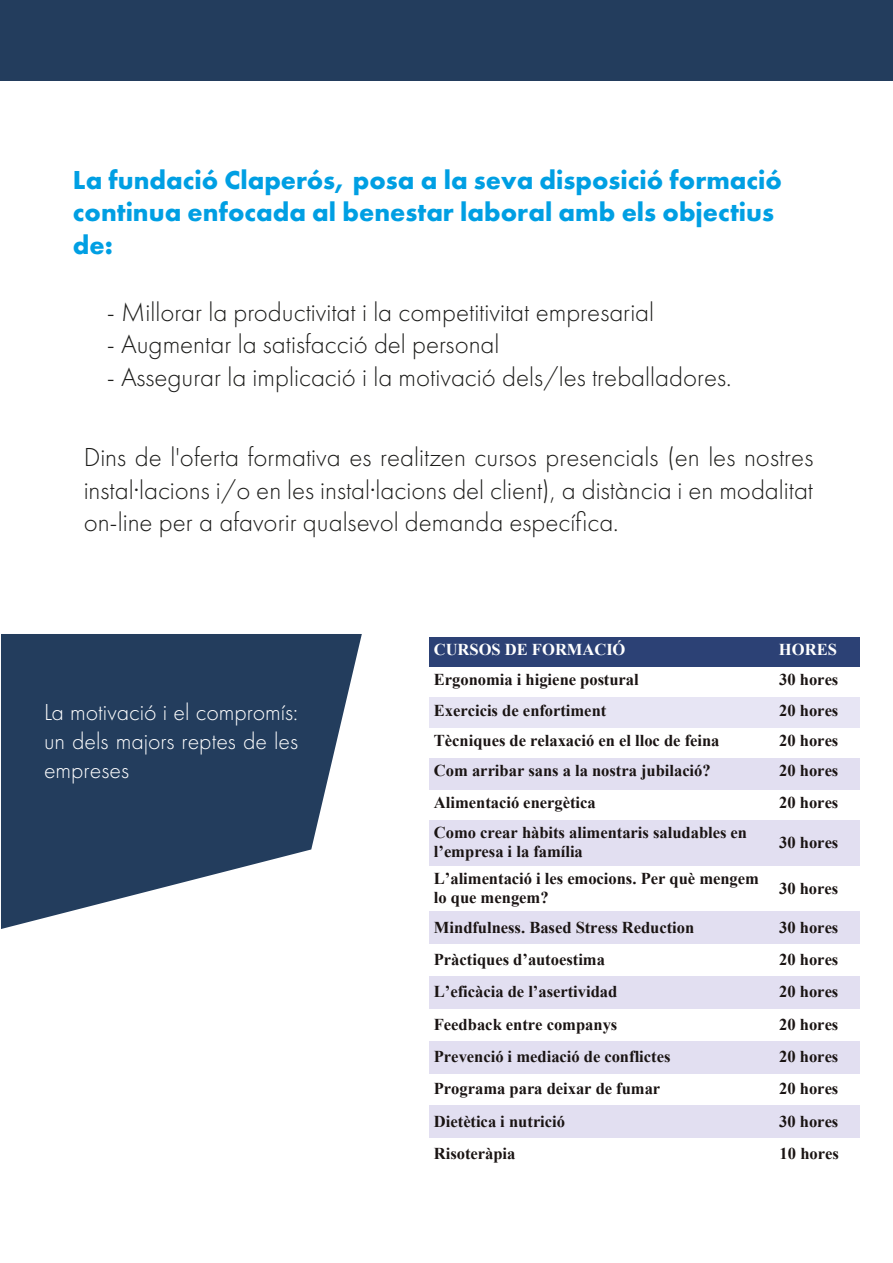
<style>
.page{position:relative;width:893px;height:1263px;background:#fff}
.page>*{position:absolute;margin:0;border:0;box-sizing:border-box;transform-origin:0 0}
.t1{font:300 27px/32.4px "Futura PT";color:#1d1d1b;text-align:justify}
.t2{font:700 27px/32.4px "Futura PT";color:#009fe3}
.t3{font:300 24px/28.8px "Futura PT";color:#fff;text-align:justify}
.t4{font:700 16.5px/18.8px "Times New Roman";color:#1a1413}
.t5{font:700 16.5px "Times New Roman";letter-spacing:-.005em;color:#fff}
</style>
<div class="page">
<div style="left:1px;top:0;width:892px;height:81px;background:#233d5d"></div>
<div style="left:429px;top:637px;width:333px;height:30px;background:#2c4175"></div>
<div style="left:762px;top:637px;width:97px;height:30px;background:#2c4175"></div>
<div style="left:429px;top:697px;width:333px;height:31px;background:#e7e5f4"></div>
<div style="left:762px;top:697px;width:97px;height:31px;background:#e7e5f4"></div>
<div style="left:429px;top:758px;width:333px;height:32px;background:#e2dff1"></div>
<div style="left:762px;top:758px;width:97px;height:32px;background:#e2dff1"></div>
<div style="left:429px;top:820px;width:333px;height:46px;background:#e2dff1"></div>
<div style="left:762px;top:820px;width:97px;height:46px;background:#e2dff1"></div>
<div style="left:429px;top:911px;width:333px;height:33px;background:#e2dff1"></div>
<div style="left:762px;top:911px;width:97px;height:33px;background:#e2dff1"></div>
<div style="left:429px;top:976px;width:333px;height:32px;background:#e2dff1"></div>
<div style="left:762px;top:976px;width:97px;height:32px;background:#e2dff1"></div>
<div style="left:429px;top:1041px;width:333px;height:32px;background:#e2dff1"></div>
<div style="left:762px;top:1041px;width:97px;height:32px;background:#e2dff1"></div>
<div style="left:429px;top:1105px;width:333px;height:33px;background:#e2dff1"></div>
<div style="left:762px;top:1105px;width:97px;height:33px;background:#e2dff1"></div>
<svg style="left:1px;top:634px;width:361px;height:295px;fill:#233d5d"></svg>
<h1 class="t2" style="left:73px;top:163px;width:710px">La fundació Claperós, posa a la seva disposició formació continua enfocada al benestar laboral amb els objectius de:</h1>
<h1 class="t1" style="left:107px;top:296px;width:549px">- Millorar la productivitat i la competitivitat empresarial</h1>
<h1 class="t1" style="left:107px;top:328px;width:394px">- Augmentar la satisfacció del personal</h1>
<h1 class="t1" style="left:107px;top:361px;width:626px">- Assegurar la implicació i la motivació dels/les treballadores.</h1>
<h1 class="t1" style="left:84px;top:441px;width:731px">Dins de l'oferta formativa es realitzen cursos presencials (en les nostres instal·lacions i/o en les instal·lacions del client), a distància i en modalitat on-line per a afavorir qualsevol demanda específica.</h1>
<h2 class="t3" style="left:44px;top:698px;width:256px">La motivació i el compromís: un dels majors reptes de les empreses</h2>
<p class="t5" style="left:434px;top:638px;width:193px">CURSOS DE FORMACIÓ</p>
<p class="t5" style="left:779px;top:638px;width:59px">HORES</p>
<p class="t4" style="left:434px;top:670px;width:206px">Ergonomia i higiene postural</p>
<p class="t4" style="left:779px;top:670px;width:61px">30 hores</p>
<p class="t4" style="left:434px;top:700px;width:174px">Exercicis de enfortiment</p>
<p class="t4" style="left:779px;top:700px;width:61px">20 hores</p>
<p class="t4" style="left:434px;top:731px;width:287px">Tècniques de relaxació en el lloc de feina</p>
<p class="t4" style="left:779px;top:731px;width:61px">20 hores</p>
<p class="t4" style="left:434px;top:761px;width:279px">Com arribar sans a la nostra jubilació?</p>
<p class="t4" style="left:779px;top:761px;width:61px">20 hores</p>
<p class="t4" style="left:434px;top:793px;width:164px">Alimentació energètica</p>
<p class="t4" style="left:779px;top:793px;width:61px">20 hores</p>
<p class="t4" style="left:434px;top:823px;width:315px">Como crear hàbits alimentaris saludables en l’empresa i la família</p>
<p class="t4" style="left:779px;top:832px;width:61px">30 hores</p>
<p class="t4" style="left:434px;top:869px;width:327px">L’alimentació i les emocions. Per què mengem lo que mengem?</p>
<p class="t4" style="left:779px;top:878px;width:61px">30 hores</p>
<p class="t4" style="left:434px;top:917px;width:262px">Mindfulness. Based Stress Reduction</p>
<p class="t4" style="left:779px;top:917px;width:61px">30 hores</p>
<p class="t4" style="left:434px;top:949px;width:173px">Pràctiques d’autoestima</p>
<p class="t4" style="left:779px;top:949px;width:61px">20 hores</p>
<p class="t4" style="left:434px;top:982px;width:185px">L’eficàcia de l’asertividad</p>
<p class="t4" style="left:779px;top:982px;width:61px">20 hores</p>
<p class="t4" style="left:434px;top:1014px;width:185px">Feedback entre companys</p>
<p class="t4" style="left:779px;top:1014px;width:61px">20 hores</p>
<p class="t4" style="left:434px;top:1046px;width:238px">Prevenció i mediació de conflictes</p>
<p class="t4" style="left:779px;top:1046px;width:61px">20 hores</p>
<p class="t4" style="left:434px;top:1079px;width:228px">Programa para deixar de fumar</p>
<p class="t4" style="left:779px;top:1079px;width:61px">20 hores</p>
<p class="t4" style="left:434px;top:1111px;width:133px">Dietètica i nutrició</p>
<p class="t4" style="left:779px;top:1111px;width:61px">30 hores</p>
<p class="t4" style="left:434px;top:1143px;width:83px">Risoteràpia</p>
<p class="t4" style="left:780px;top:1143px;width:61px">10 hores</p>
</div>
